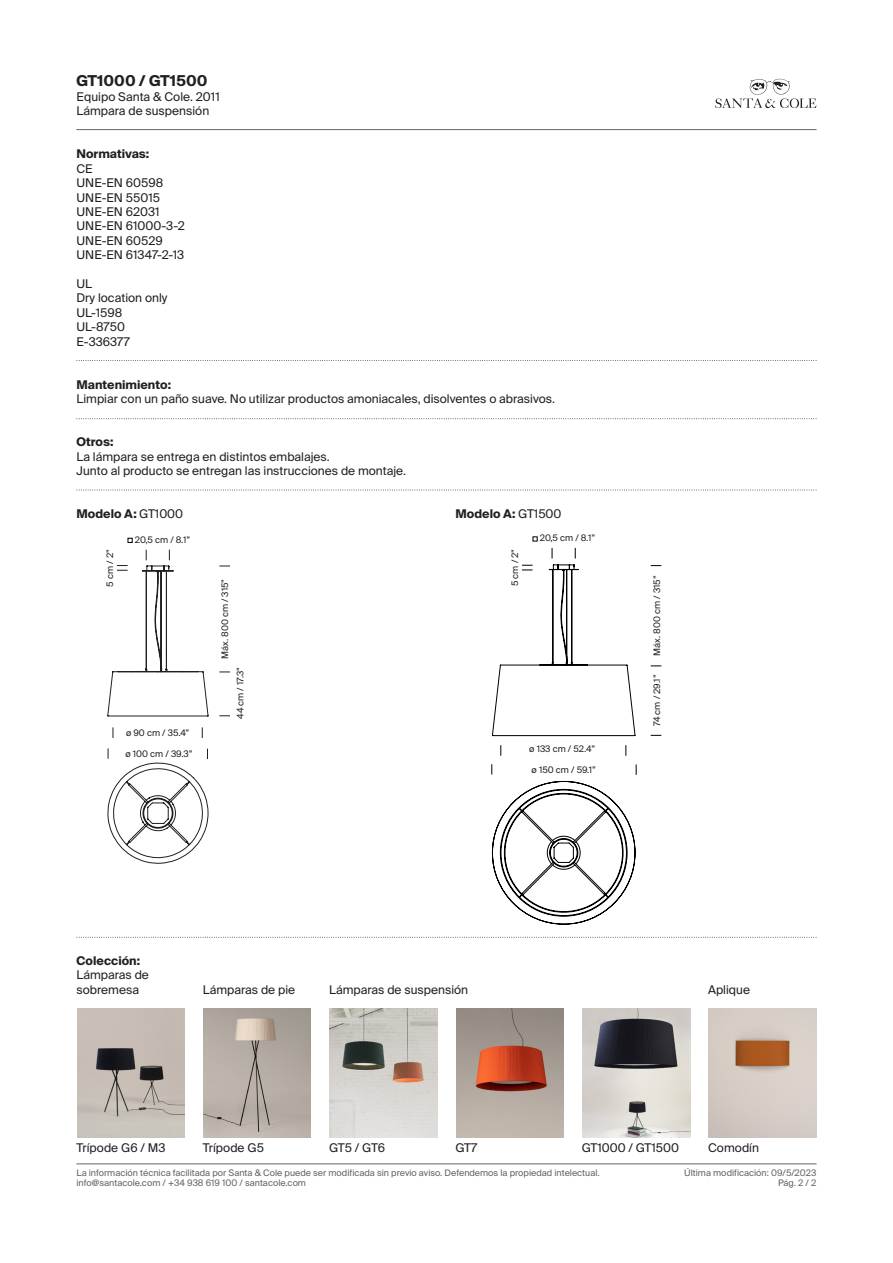
<style>
.page{position:relative;width:893px;height:1263px;background:#fff}
.page>*{position:absolute;margin:0;border:0;box-sizing:border-box;transform-origin:0 0}
.t1{font:700 15px "Suisse Intl";color:#231f20}
.t2{font:12px/14.4px "Suisse Intl";color:#231f20}
.t3{font:700 12px "Suisse Intl";color:#231f20}
.t4{font:9px "Suisse Intl";color:#636366}
.COTA{font:9px "Suisse Intl";color:#231f20}
.s1{font-weight:700}
.s2{font-weight:400}
</style>
<div class="page">
<svg style="left:715px;top:79px;width:101px;height:29px"></svg>
<hr style="left:77px;top:129px;width:739px;height:1px;background:#636366">
<hr style="left:77px;top:1163px;width:739px;height:1px;background:#636366">
<svg style="left:77px;top:490px;width:740px;height:1px"></svg>
<svg style="left:77px;top:418px;width:740px;height:1px"></svg>
<svg style="left:77px;top:360px;width:740px;height:1px"></svg>
<svg style="left:77px;top:937px;width:740px;height:1px"></svg>
<svg style="left:128px;top:538px;width:5px;height:5px"></svg>
<svg style="left:533px;top:536px;width:5px;height:5px"></svg>
<svg style="left:107px;top:550px;width:102px;height:313px"></svg>
<svg style="left:492px;top:564px;width:145px;height:360px"></svg>
<img style="left:203px;top:1008px;width:108px;height:129px">
<img style="left:709px;top:1008px;width:107px;height:129px">
<img style="left:456px;top:1008px;width:108px;height:129px">
<img style="left:330px;top:1008px;width:107px;height:129px">
<img style="left:77px;top:1008px;width:108px;height:129px">
<img style="left:582px;top:1008px;width:108px;height:129px">
<p class="t1" style="left:77px;top:72px;width:133px">GT1000 / GT1500</p>
<p class="t2" style="left:77px;top:89px;width:145px">Equipo Santa &amp; Cole. 2011<br>Lámpara de suspensión</p>
<p class="t2" style="left:77px;top:147px;width:88px"><span class="s1">Normativas:<br></span>CE<br>UNE-EN 60598</p>
<p class="t2" style="left:77px;top:190px;width:85px">UNE-EN 55015</p>
<p class="t2" style="left:77px;top:205px;width:85px">UNE-EN 62031</p>
<p class="t2" style="left:77px;top:219px;width:110px">UNE-EN 61000-3-2</p>
<p class="t2" style="left:77px;top:233px;width:88px">UNE-EN 60529</p>
<p class="t2" style="left:77px;top:248px;width:109px">UNE-EN 61347-2-13</p>
<p class="t2" style="left:77px;top:277px;width:17px">UL</p>
<p class="t2" style="left:77px;top:291px;width:92px">Dry location only</p>
<p class="t2" style="left:77px;top:305px;width:47px">UL-1598</p>
<p class="t2" style="left:77px;top:320px;width:50px">UL-8750</p>
<p class="t2" style="left:77px;top:334px;width:55px">E-336377</p>
<p class="t2" style="left:77px;top:377px;width:480px"><span class="s1">Mantenimiento:<br></span>Limpiar con un paño suave. No utilizar productos amoniacales, disolventes o abrasivos.</p>
<p class="t2" style="left:77px;top:435px;width:255px"><span class="s1">Otros:<br></span>La lámpara se entrega en distintos embalajes.</p>
<p class="t2" style="left:77px;top:464px;width:331px">Junto al producto se entregan las instrucciones de montaje.</p>
<p class="t3" style="left:77px;top:507px;width:108px">Modelo A: <span class="s2">GT1000</span></p>
<p class="t3" style="left:455px;top:507px;width:107px">Modelo A: <span class="s2">GT1500</span></p>
<p class="COTA" style="left:135px;top:534px;width:57px">20,5 cm / 8.1”</p>
<p class="COTA" style="left:105px;top:587px;width:39px;rotate:-90deg">5 cm / 2”</p>
<p class="COTA" style="left:510px;top:586px;width:39px;rotate:-90deg">5 cm / 2”</p>
<p class="COTA" style="left:220px;top:659px;width:82px;rotate:-90deg">Máx. 800 cm / 315”</p>
<p class="COTA" style="left:126px;top:728px;width:65px">ø 90 cm / 35.4”</p>
<p class="COTA" style="left:125px;top:749px;width:68px">ø 100 cm / 39.3”</p>
<p class="COTA" style="left:235px;top:719px;width:53px;rotate:-90deg">44 cm / 17.3”</p>
<p class="COTA" style="left:540px;top:533px;width:57px">20,5 cm / 8.1”</p>
<p class="COTA" style="left:529px;top:744px;width:67px">ø 133 cm / 52.4”</p>
<p class="COTA" style="left:532px;top:765px;width:66px">ø 150 cm / 59.1”</p>
<p class="COTA" style="left:652px;top:656px;width:82px;rotate:-90deg">Máx. 800 cm / 315”</p>
<p class="COTA" style="left:652px;top:726px;width:53px;rotate:-90deg">74 cm / 29.1”</p>
<p class="t3" style="left:77px;top:954px;width:65px">Colección:</p>
<p class="t2" style="left:77px;top:968px;width:74px">Lámparas de sobremesa</p>
<p class="t2" style="left:203px;top:982px;width:94px">Lámparas de pie</p>
<p class="t2" style="left:329px;top:982px;width:141px">Lámparas de suspensión</p>
<p class="t2" style="left:708px;top:982px;width:43px">Aplique</p>
<p class="t2" style="left:77px;top:1141px;width:91px">Trípode G6 / M3</p>
<p class="t2" style="left:203px;top:1141px;width:63px">Trípode G5</p>
<p class="t2" style="left:329px;top:1141px;width:58px">GT5 / GT6</p>
<p class="t2" style="left:455px;top:1141px;width:23px">GT7</p>
<p class="t2" style="left:582px;top:1141px;width:99px">GT1000 / GT1500</p>
<p class="t2" style="left:708px;top:1141px;width:52px">Comodín</p>
<p class="t4" style="left:77px;top:1167px;width:525px">La información técnica facilitada por Santa &amp; Cole puede ser modificada sin previo aviso. Defendemos la propiedad intelectual.</p>
<p class="t4" style="left:684px;top:1167px;width:134px">Última modificación: 09/5/2023</p>
<p class="t4" style="left:77px;top:1178px;width:231px">info@santacole.com / +34 938 619 100 / santacole.com</p>
<p class="t4" style="left:778px;top:1178px;width:40px">Pág. 2 / 2</p>
</div>
